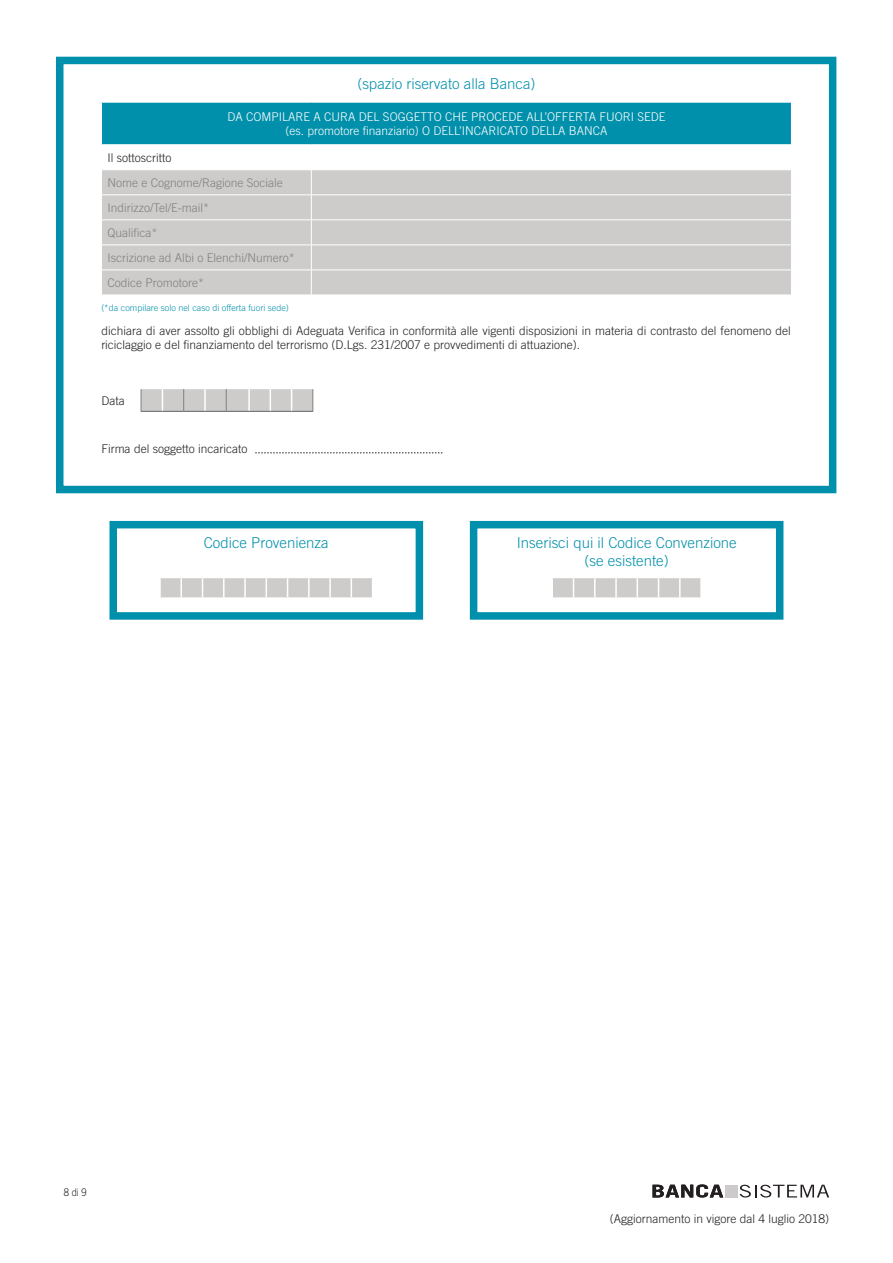
<style>
.page{position:relative;width:893px;height:1263px;background:#fff}
.page>*{position:absolute;margin:0;border:0;box-sizing:border-box;transform-origin:0 0}
.t1{font:300 15px "Trade Gothic LT Std";color:#0090ab}
.t2{font:300 12px/14.4px "Trade Gothic LT Std";color:#231f20}
.t3{font:300 12px "Trade Gothic LT Std";color:#fff}
.t4{font:300 12px "Trade Gothic LT Std";color:#7f8080}
.t5{font:300 10.5px "Trade Gothic LT Std";color:#231f20;scale:.9 1}
.t6{font:300 9px "Trade Gothic LT Std";color:#0090ab}
</style>
<div class="page">
<svg style="left:652px;top:1184px;width:71px;height:13px"></svg>
<svg style="left:740px;top:1185px;width:89px;height:12px"></svg>
<div style="left:725px;top:1185px;width:13px;height:12px;background:#cdcacb"></div>
<svg style="left:56px;top:56px;width:781px;height:438px"></svg>
<div style="left:102px;top:102px;width:689px;height:43px;background:#0090ab"></div>
<hr style="left:101px;top:102px;width:210px;height:1px;background:#fff">
<hr style="left:101px;top:102px;width:1px;height:43px;background:#fff">
<hr style="left:311px;top:102px;width:481px;height:1px;background:#fff">
<hr style="left:791px;top:102px;width:1px;height:43px;background:#fff">
<hr style="left:101px;top:144px;width:210px;height:1px;background:#fff">
<hr style="left:311px;top:144px;width:481px;height:1px;background:#fff">
<svg style="left:101px;top:145px;width:691px;height:150px"></svg>
<hr style="left:101px;top:295px;width:210px;height:1px;background:#fff">
<hr style="left:311px;top:295px;width:481px;height:1px;background:#fff">
<svg style="left:255px;top:453px;width:187px;height:1px"></svg>
<svg style="left:141px;top:388px;width:172px;height:24px;background:#cccbc9"></svg>
<svg style="left:109px;top:520px;width:315px;height:100px"></svg>
<svg style="left:469px;top:520px;width:315px;height:100px"></svg>
<p class="t1" style="left:357px;top:74px;width:180px">(spazio riservato alla Banca)</p>
<p class="t3" style="left:228px;top:109px;width:439px">DA COMPILARE A CURA DEL SOGGETTO CHE PROCEDE ALL’OFFERTA FUORI SEDE</p>
<p class="t3" style="left:286px;top:124px;width:323px">(es. promotore finanziario) O DELL’INCARICATO DELLA BANCA</p>
<p class="t2" style="left:108px;top:150px;width:65px">Il sottoscritto</p>
<p class="t4" style="left:108px;top:175px;width:177px">Nome e Cognome/Ragione Sociale</p>
<p class="t4" style="left:108px;top:200px;width:103px">Indirizzo/Tel/E-mail*</p>
<p class="t4" style="left:108px;top:225px;width:52px">Qualifica*</p>
<p class="t4" style="left:108px;top:250px;width:189px">Iscrizione ad Albi o Elenchi/Numero*</p>
<p class="t4" style="left:108px;top:275px;width:98px">Codice Promotore*</p>
<p class="t2" style="left:101px;top:323px;width:691px">dichiara di aver assolto gli obblighi di Adeguata Verifica in conformità alle vigenti disposizioni in materia di contrasto del fenomeno del riciclaggio e del finanziamento del terrorismo (D.Lgs. 231/2007 e provvedimenti di attuazione).</p>
<p class="t6" style="left:101px;top:303px;width:189px">(*da compilare solo nel caso di offerta fuori sede)</p>
<p class="t2" style="left:101px;top:393px;width:25px">Data</p>
<p class="t2" style="left:101px;top:442px;width:148px">Firma del soggetto incaricato</p>
<p class="t1" style="left:204px;top:534px;width:126px">Codice Provenienza</p>
<p class="t1" style="left:517px;top:534px;width:222px">Inserisci qui il Codice Convenzione</p>
<p class="t1" style="left:585px;top:552px;width:86px">(se esistente)</p>
<p class="t5" style="left:64px;top:1185px;width:27px">8 di 9</p>
<p class="t2" style="left:610px;top:1211px;width:221px">(Aggiornamento in vigore dal 4 luglio 2018)</p>
</div>
